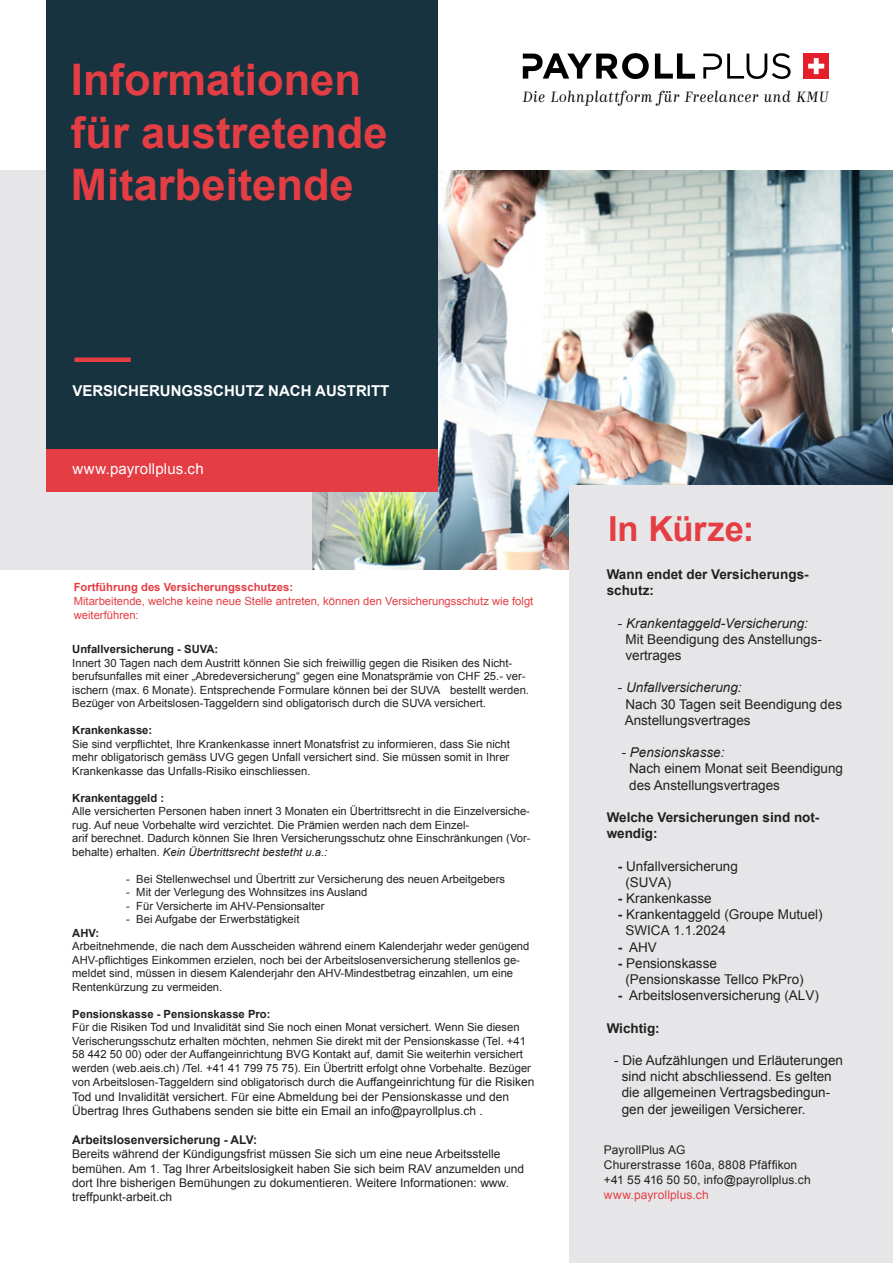
<style>
.page{position:relative;width:893px;height:1263px;background:#fff}
.page>*{position:absolute;margin:0;border:0;box-sizing:border-box;transform-origin:0 0}
.t1{font:700 43.5px/52.2px "Arial";color:#e43e44}
.t2{font:700 34.5px "Arial";color:#e43e44}
.t3{font:italic 300 15px "Kazimir";letter-spacing:.04em;color:#000001}
.t4{font:700 15px "Arial";color:#fff}
.t5{font:15px "Arial";letter-spacing:.015em;color:#fff}
.t6{font:13.5px/16.2px "Arial";color:#231f20}
.t7{font:700 13.5px/16.2px "Arial";color:#231f20}
.t8{font:italic 13.5px "Arial";color:#231f20}
.t9{font:12px/14.4px "Arial";color:#231f20}
.t10{font:700 12px "Arial";color:#231f20}
.t11{font:11.25px/13.5px "Arial";color:#231f20}
.t12{font:11.25px/14.4px "Arial";color:#e43e44}
.t13{font:700 11.25px "Arial";color:#231f20}
.t14{font:700 11.25px "Arial";color:#e43e44}
.s1{font-style:italic}
.s2{font-size:12px}
.s3{font-style:normal}
.s4{font-weight:700}
.s5{color:#e43e44}
</style>
<div class="page">
<div style="left:0;top:170px;width:476px;height:400px;background:#e6e6e8"></div>
<img style="left:313px;top:170px;width:580px;height:400px">
<div style="left:47px;top:22px;width:391px;height:470px;background:#e43e44"></div>
<div style="left:47px;top:0;width:391px;height:449px;background:#173340"></div>
<div style="left:74px;top:357px;width:57px;height:5px;background:#e43e44"></div>
<div style="left:570px;top:485px;width:323px;height:778px;background:#e6e6e8"></div>
<svg style="left:523px;top:53px;width:126px;height:26px"></svg>
<svg style="left:655px;top:53px;width:40px;height:26px"></svg>
<svg style="left:703px;top:53px;width:88px;height:26px"></svg>
<div style="left:803px;top:53px;width:26px;height:26px;background:#e41f2b"></div>
<svg style="left:808px;top:58px;width:16px;height:16px"></svg>
<p class="t1" style="left:71px;top:56px;width:318px">Informationen für austretende</p>
<p class="t1" style="left:71px;top:160px;width:284px">Mitarbeitende</p>
<p class="t4" style="left:72px;top:380px;width:318px">VERSICHERUNGSSCHUTZ NACH AUSTRITT</p>
<p class="t5" style="left:72px;top:459px;width:133px">www.payrollplus.ch</p>
<p class="t3" style="left:523px;top:88px;width:307px">Die Lohnplattform für Freelancer und KMU</p>
<p class="t14" style="left:74px;top:580px;width:221px">Fortführung des Versicherungsschutzes:</p>
<p class="t12" style="left:74px;top:594px;width:461px">Mitarbeitende, welche keine neue Stelle antreten, können den Versicherungsschutz wie folgt weiterführen:</p>
<p class="t13" style="left:72px;top:642px;width:148px">Unfallversicherung - SUVA:</p>
<p class="t11" style="left:72px;top:656px;width:458px">Innert 30 Tagen nach dem Austritt können Sie sich freiwillig gegen die Risiken des Nicht&shy;berufsunfalles mit einer „Abredeversicherung“ gegen eine Monatsprämie von CHF 25.- ver&shy;ischern (max. 6 Monate). Entsprechende Formulare können bei der SUVA bestellt werden.<br>Bezüger von Arbeitslosen-Taggeldern sind obligatorisch durch die SUVA versichert.</p>
<p class="t13" style="left:72px;top:723px;width:82px">Krankenkasse:</p>
<p class="t11" style="left:72px;top:737px;width:439px;text-align:justify">Sie sind verpflichtet, Ihre Krankenkasse innert Monatsfrist zu informieren, dass Sie nicht mehr obligatorisch gemäss UVG gegen Unfall versichert sind. Sie müssen somit in Ihrer Krankenkasse das Unfalls-Risiko einschliessen.</p>
<p class="t13" style="left:72px;top:790px;width:93px">Krankentaggeld :</p>
<p class="t11" style="left:72px;top:804px;width:459px">Alle versicherten Personen haben innert 3 Monaten ein Übertrittsrecht in die Einzelversiche&shy;rug. Auf neue Vorbehalte wird verzichtet. Die Prämien werden nach dem Einzel-</p>
<p class="t11" style="left:72px;top:831px;width:460px">arif berechnet. Dadurch können Sie Ihren Versicherungsschutz ohne Einschränkungen (Vor&shy;behalte) erhalten. <span class="s1">Kein Übertrittsrecht bestetht u.a.:</span></p>
<p class="t11" style="left:126px;top:872px;width:380px">- Bei Stellenwechsel und Übertritt zur Versicherung des neuen Arbeitgebers</p>
<p class="t11" style="left:126px;top:885px;width:243px">- Mit der Verlegung des Wohnsitzes ins Ausland</p>
<p class="t11" style="left:126px;top:899px;width:200px">- Für Versicherte im AHV-Pensionsalter</p>
<p class="t11" style="left:126px;top:912px;width:175px">- Bei Aufgabe der Erwerbstätigkeit</p>
<p class="t13" style="left:72px;top:925px;width:28px">AHV:</p>
<p class="t11" style="left:72px;top:939px;width:459px">Arbeitnehmende, die nach dem Ausscheiden während einem Kalenderjahr weder genügend AHV-pflichtiges Einkommen erzielen, noch bei der Arbeitslosenversicherung stellenlos ge&shy;meldet sind, müssen in diesem Kalenderjahr den AHV-Mindestbetrag einzahlen, um eine Rentenkürzung zu vermeiden.</p>
<p class="t13" style="left:72px;top:1006px;width:200px">Pensionskasse - Pensionskasse Pro:</p>
<p class="t11" style="left:72px;top:1020px;width:464px">Für die Risiken Tod und Invalidität sind Sie noch einen Monat versichert. Wenn Sie diesen Verischerungsschutz erhalten möchten, nehmen Sie direkt mit der Pensionskasse (Tel. +41<br>58 442 50 00) oder der Auffangeinrichtung BVG Kontakt auf, damit Sie weiterhin versichert werden (web.aeis.ch) /Tel. +41 41 799 75 75). Ein Übertritt erfolgt ohne Vorbehalte. Bezüger von Arbeitslosen-Taggeldern sind obligatorisch durch die Auf<span class="s2">fangeinrichtung für die Risiken</span></p>
<p class="t9" style="left:72px;top:1089px;width:438px">Tod und Invalidität versichert. Für eine Abmeldung bei der Pensionskasse und den<br>Übertrag Ihres Guthabens senden sie bitte ein Email an info@payrollplus.ch .</p>
<p class="t10" style="left:72px;top:1131px;width:186px">Arbeitslosenversicherung - ALV:</p>
<p class="t9" style="left:72px;top:1147px;width:453px">Bereits während der Kündigungsfrist müssen Sie sich um eine neue Arbeitsstelle bemühen. Am 1. Tag Ihrer Arbeitslosigkeit haben Sie sich beim RAV anzumelden und dort Ihre bisherigen Bemühungen zu dokumentieren. Weitere Informationen: www. treffpunkt-arbeit.ch</p>
<p class="t2" style="left:608px;top:506px;width:148px">In Kürze:</p>
<p class="t7" style="left:607px;top:567px;width:204px">Wann endet der Versicherungs&shy;schutz:</p>
<p class="t6" style="left:625px;top:615px;width:198px;text-indent:-8px">- <span class="s1">Krankentaggeld-Versicherung:<br></span>Mit Beendigung des Anstellungs-</p>
<p class="t6" style="left:625px;top:647px;width:58px">vertrages</p>
<p class="t8" style="left:618px;top:679px;width:125px"><span class="s3">-</span> Unfallversicherung:</p>
<p class="t6" style="left:625px;top:696px;width:218px">Nach 30 Tagen seit Beendigung des</p>
<p class="t6" style="left:625px;top:712px;width:128px">Anstellungsvertrages</p>
<p class="t8" style="left:622px;top:744px;width:104px"><span class="s3">-</span> Pensionskasse:</p>
<p class="t6" style="left:629px;top:761px;width:215px">Nach einem Monat seit Beendigung</p>
<p class="t6" style="left:629px;top:777px;width:152px">des Anstellungsvertrages</p>
<p class="t7" style="left:607px;top:810px;width:214px">Welche Versicherungen sind not&shy;wendig:</p>
<p class="t6" style="left:625px;top:858px;width:114px;text-indent:-7px"><span class="s4">-</span> Unfallversicherung (SUVA)</p>
<p class="t6" style="left:618px;top:890px;width:95px"><span class="s4">-</span> Krankenkasse</p>
<p class="t6" style="left:625px;top:906px;width:199px;text-indent:-7px"><span class="s4">-</span> Krankentaggeld (Groupe Mutuel)<br>SWICA 1.1.2024</p>
<p class="t6" style="left:618px;top:939px;width:40px"><span class="s4">-</span> AHV</p>
<p class="t6" style="left:625px;top:955px;width:180px;text-indent:-7px"><span class="s4">-</span> Pensionskasse (Pensionskasse Tellco PkPro)</p>
<p class="t6" style="left:618px;top:987px;width:203px"><span class="s4">-</span> Arbeitslosenversicherung (ALV)</p>
<p class="t7" style="left:607px;top:1020px;width:55px">Wichtig:</p>
<p class="t6" style="left:614px;top:1052px;width:230px">- Die Aufzählungen und Erläuterungen</p>
<p class="t6" style="left:622px;top:1068px;width:212px">sind nicht abschliessend. Es gelten</p>
<p class="t6" style="left:622px;top:1085px;width:210px">die allgemeinen Vertragsbedingun-</p>
<p class="t6" style="left:622px;top:1101px;width:185px">gen der jeweiligen Versicherer.</p>
<p class="t9" style="left:604px;top:1142px;width:83px">PayrollPlus AG</p>
<p class="t9" style="left:604px;top:1157px;width:208px;line-height:15px">Churerstrasse 160a, 8808 Pfäffikon +41 55 416 50 50, info@payrollplus.ch <span class="s5">www.payrollplus.ch</span></p>
</div>
